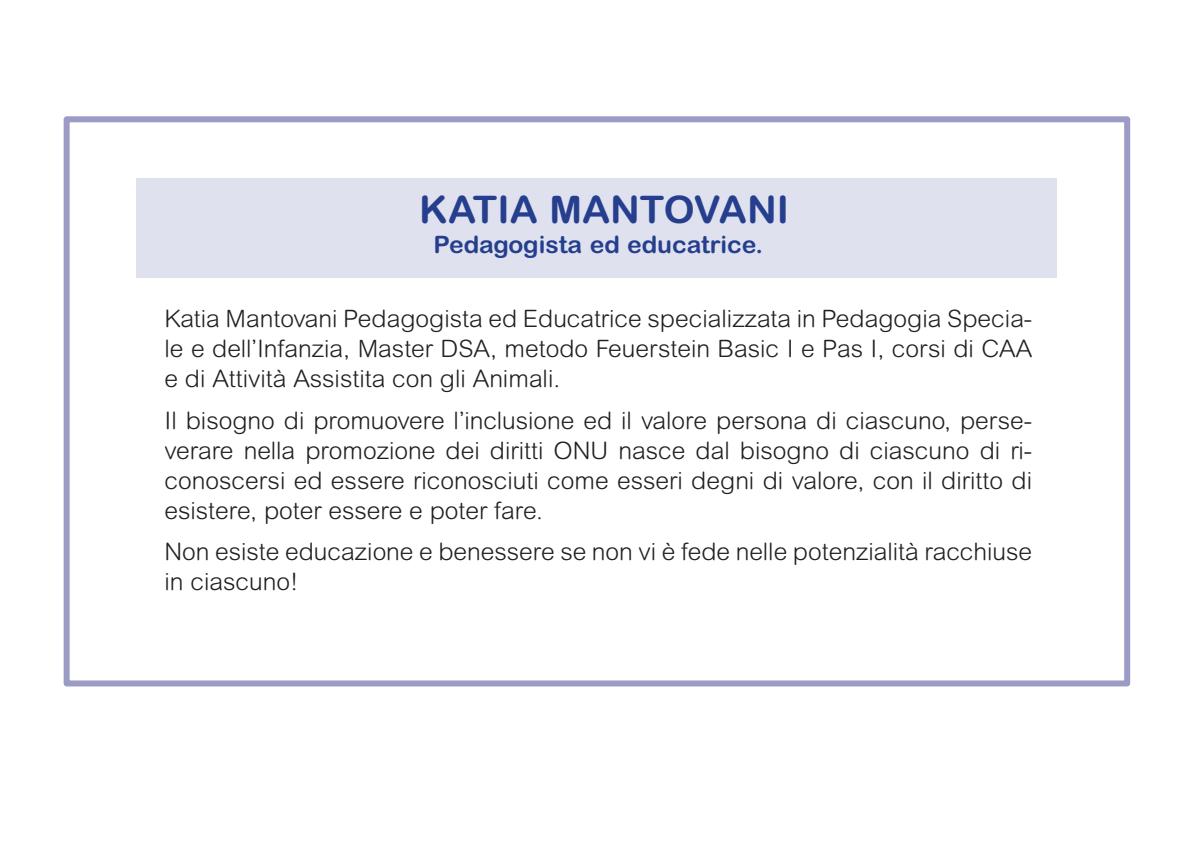
<style>
.page{position:relative;width:1191px;height:851px;background:#fff}
.page>*{position:absolute;margin:0;border:0;box-sizing:border-box;transform-origin:0 0}
.t1{font:700 38px "Arial Rounded MT Pro";color:#253f8e}
.t2{font:300 24px/30px "Arial Rounded MT Pro";color:#231f20;text-align:justify}
.t3{font:700 24px "Arial Rounded MT Pro";color:#253f8e}
</style>
<div class="page">
<div style="left:64px;top:116px;width:1066px;height:570px;border:6px solid #9b9bc6"></div>
<div style="left:137px;top:179px;width:920px;height:99px;background:#e0e1ee"></div>
<p class="t1" style="left:419px;top:187px;width:371px">KATIA MANTOVANI</p>
<p class="t3" style="left:433px;top:230px;width:331px">Pedagogista ed educatrice.</p>
<p class="t2" style="left:164px;top:305px;width:869px">Katia Mantovani Pedagogista ed Educatrice specializzata in Pedagogia Specia&shy;le e dell’Infanzia, Master DSA, metodo Feuerstein Basic I e Pas I, corsi di CAA e di Attività Assistita con gli Animali.</p>
<p class="t2" style="left:164px;top:406px;width:869px">Il bisogno di promuovere l’inclusione ed il valore persona di ciascuno, perse&shy;verare nella promozione dei diritti ONU nasce dal bisogno di ciascuno di ri&shy;conoscersi ed essere riconosciuti come esseri degni di valore, con il diritto di esistere, poter essere e poter fare.</p>
<p class="t2" style="left:164px;top:537px;width:869px">Non esiste educazione e benessere se non vi è fede nelle potenzialità racchiuse in ciascuno!</p>
</div>
